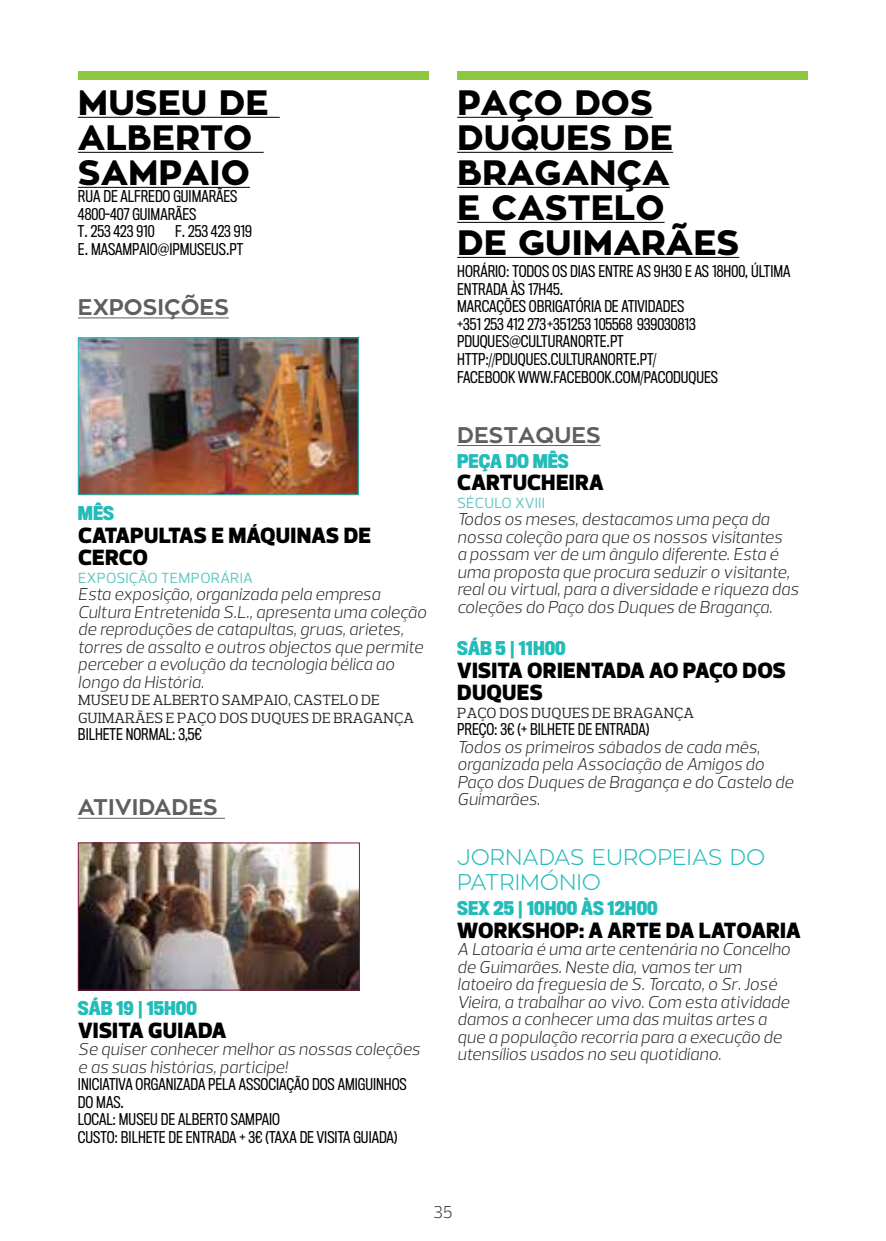
<style>
.page{position:relative;width:886px;height:1241px;background:#fff}
.page>*{position:absolute;margin:0;border:0;box-sizing:border-box;transform-origin:0 0}
.t1{font:800 35px/35px "Zona Pro";color:#000}
.t2{font:900 22.5px/22.5px "Prelo";color:#000}
.t3{font:700 22.5px "Zona Pro";color:#5f5f5f}
.t4{font:300 22.5px/25px "Zona Pro";color:#22bcb9}
.t5{font:italic 300 17.5px/17.5px "Prelo";color:#222}
.t6{font:700 17.5px "Titling Gothic FB Cond";color:#22bcb9}
.t7{font:300 17.5px "Prelo";color:#222}
.t8{font:15px/17.5px "Titling Gothic FB Cond";color:#000}
.t9{font:15px/17.5px "Prelo Slab";letter-spacing:.01em;color:#222}
.t10{font:15px "Prelo";letter-spacing:.025em;color:#59c4c2}
</style>
<div class="page">
<hr style="left:78px;top:117px;width:202px;height:1px;background:#000">
<hr style="left:78px;top:152px;width:186px;height:1px;background:#000">
<hr style="left:78px;top:187px;width:172px;height:1px;background:#000">
<hr style="left:78px;top:317px;width:151px;height:1px;background:#5f5f5f">
<hr style="left:78px;top:817px;width:147px;height:1px;background:#5f5f5f">
<div style="left:78px;top:71px;width:351px;height:9px;background:#8dc63f"></div>
<img style="left:78px;top:337px;width:281px;height:158px">
<img style="left:80px;top:844px;width:278px;height:144px">
<div style="left:78px;top:842px;width:282px;height:148px;border:1px solid #7f1c45"></div>
<hr style="left:457px;top:117px;width:196px;height:1px;background:#000">
<hr style="left:457px;top:152px;width:216px;height:1px;background:#000">
<hr style="left:457px;top:187px;width:213px;height:1px;background:#000">
<hr style="left:457px;top:222px;width:207px;height:1px;background:#000">
<hr style="left:457px;top:257px;width:282px;height:1px;background:#000">
<hr style="left:457px;top:445px;width:144px;height:1px;background:#5f5f5f">
<div style="left:457px;top:71px;width:351px;height:9px;background:#8dc63f"></div>
<h1 class="t1" style="left:78px;top:85px;width:192px">MUSEU DE<br>ALBERTO<br>SAMPAIO</h1>
<p class="t8" style="left:78px;top:188px;width:161px">RUA DE ALFREDO GUIMARÃES<br>4800-407 GUIMARÃES<br>T. 253 423 910</p>
<p class="t8" style="left:78px;top:223px;width:176px;text-indent:97px">F. 253 423 919<br>E. MASAMPAIO@IPMUSEUS.PT</p>
<p class="t3" style="left:78px;top:292px;width:152px">EXPOSIÇÕES</p>
<p class="t6" style="left:78px;top:502px;width:38px">MÊS</p>
<p class="t2" style="left:78px;top:524px;width:294px">CATAPULTAS E MÁQUINAS DE<br>CERCO</p>
<p class="t10" style="left:78px;top:568px;width:176px">EXPOSIÇÃO TEMPORÁRIA</p>
<p class="t5" style="left:78px;top:585px;width:350px">Esta exposição, organizada pela empresa Cultura Entretenida S.L., apresenta uma coleção de reproduções de catapultas, gruas, arietes, torres de assalto e outros objectos que permite perceber a evolução da tecnologia bélica ao longo da História.</p>
<p class="t9" style="left:78px;top:691px;width:337px">MUSEU DE ALBERTO SAMPAIO, CASTELO DE<br>GUIMARÃES E PAÇO DOS DUQUES DE BRAGANÇA</p>
<p class="t8" style="left:78px;top:725px;width:126px">BILHETE NORMAL: 3,5€</p>
<p class="t3" style="left:78px;top:792px;width:141px">ATIVIDADES</p>
<p class="t6" style="left:78px;top:997px;width:120px">SÁB 19 | 15H00</p>
<p class="t2" style="left:78px;top:1019px;width:150px">VISITA GUIADA</p>
<p class="t5" style="left:78px;top:1040px;width:344px">Se quiser conhecer melhor as nossas coleções e as suas histórias, participe!</p>
<p class="t8" style="left:78px;top:1075px;width:330px">INICIATIVA ORGANIZADA PELA ASSOCIAÇÃO DOS AMIGUINHOS DO MAS.<br>LOCAL: MUSEU DE ALBERTO SAMPAIO<br>CUSTO: BILHETE DE ENTRADA + 3€ (TAXA DE VISITA GUIADA)</p>
<h1 class="t1" style="left:457px;top:85px;width:284px">PAÇO DOS<br>DUQUES DE<br>BRAGANÇA<br>E CASTELO<br>DE GUIMARÃES</h1>
<p class="t8" style="left:457px;top:263px;width:335px">HORÁRIO: TODOS OS DIAS ENTRE AS 9H30 E AS 18H00, ÚLTIMA ENTRADA ÀS 17H45.<br>MARCAÇÕES OBRIGATÓRIA DE ATIVIDADES<br>+351 253 412 273+351253 105568 939030813<br>PDUQUES@CULTURANORTE.PT HTTP://PDUQUES.CULTURANORTE.PT/<br>FACEBOOK WWW.FACEBOOK.COM/PACODUQUES</p>
<p class="t3" style="left:457px;top:420px;width:145px">DESTAQUES</p>
<p class="t6" style="left:457px;top:450px;width:113px">PEÇA DO MÊS</p>
<p class="t2" style="left:457px;top:471px;width:148px">CARTUCHEIRA</p>
<p class="t10" style="left:457px;top:493px;width:89px">SÉCULO XVIII</p>
<p class="t5" style="left:457px;top:510px;width:343px">Todos os meses, destacamos uma peça da nossa coleção para que os nossos visitantes<br>a possam ver de um ângulo diferente. Esta é uma proposta que procura seduzir o visitante, real ou virtual, para a diversidade e riqueza das coleções do Paço dos Duques de Bragança.</p>
<p class="t6" style="left:457px;top:637px;width:110px">SÁB 5 | 11H00</p>
<p class="t2" style="left:457px;top:659px;width:330px">VISITA ORIENTADA AO PAÇO DOS<br>DUQUES</p>
<p class="t9" style="left:457px;top:703px;width:238px">PAÇO DOS DUQUES DE BRAGANÇA</p>
<p class="t8" style="left:457px;top:720px;width:194px">PREÇO: 3€ (+ BILHETE DE ENTRADA)</p>
<p class="t5" style="left:457px;top:738px;width:338px">Todos os primeiros sábados de cada mês, organizada pela Associação de Amigos do Paço dos Duques de Bragança e do Castelo de Guimarães.</p>
<p class="t4" style="left:457px;top:844px;width:310px">JORNADAS EUROPEIAS DO<br>PATRIMÓNIO</p>
<p class="t6" style="left:457px;top:897px;width:202px">SEX 25 | 10H00 ÀS 12H00</p>
<p class="t2" style="left:457px;top:919px;width:345px">WORKSHOP: A ARTE DA LATOARIA</p>
<p class="t5" style="left:457px;top:940px;width:335px">A Latoaria é uma arte centenária no Concelho de Guimarães. Neste dia, vamos ter um latoeiro da freguesia de S. Torcato, o Sr. José Vieira, a trabalhar ao vivo. Com esta atividade damos a conhecer uma das muitas artes a que a população recorria para a execução de utensílios usados no seu quotidiano.</p>
<p class="t7" style="left:433px;top:1201px;width:21px">35</p>
</div>
